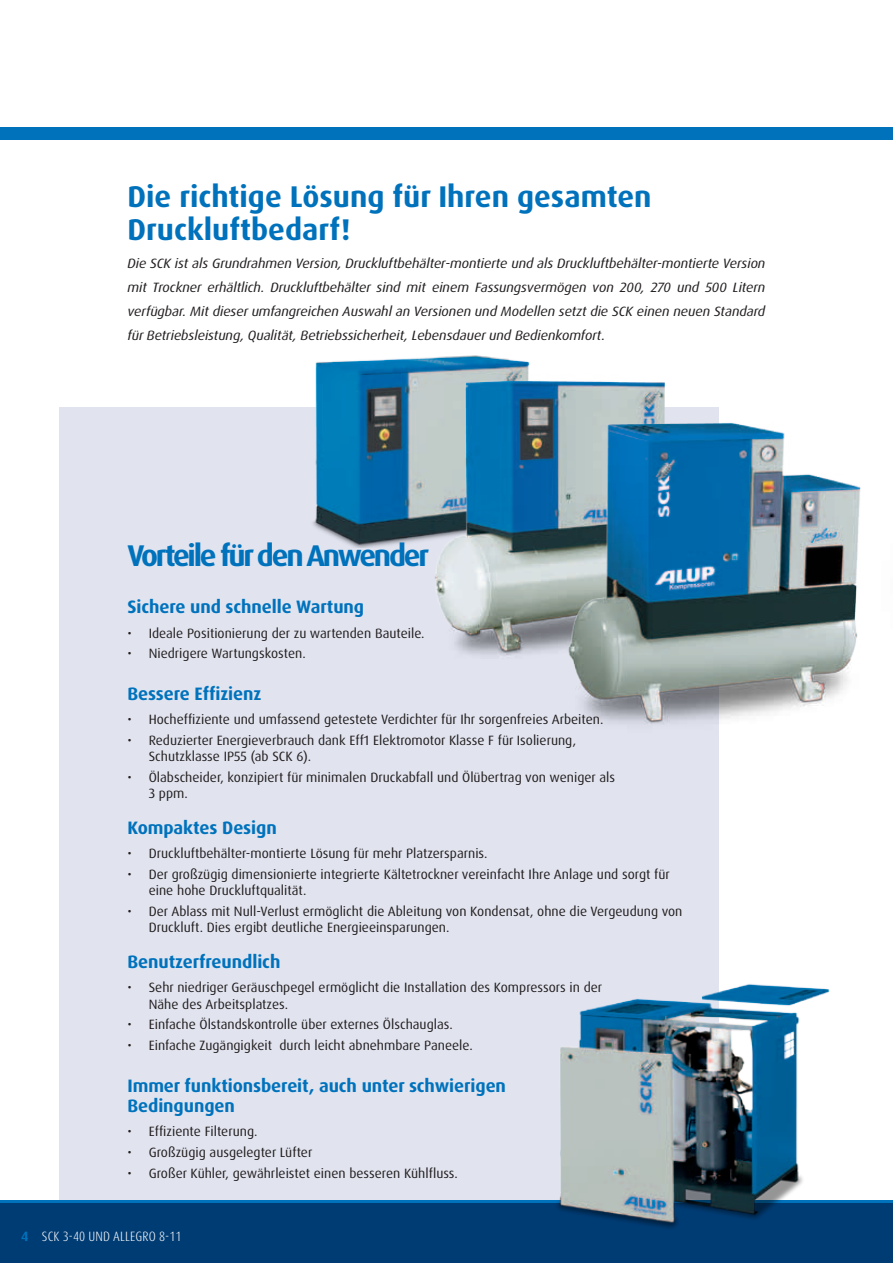
<style>
.page{position:relative;width:893px;height:1263px;background:#fff}
.page>*{position:absolute;margin:0;border:0;box-sizing:border-box;transform-origin:0 0}
.t1{font:700 30px/33px "Dax Pro";color:#0072bc}
.t2{font:700 30px "Dax Pro";letter-spacing:-.075em;color:#0072bc}
.t3{font:700 18px/19.5px "Dax Pro";letter-spacing:-.005em;color:#0072bc}
.t4{font:13.5px/16.5px "Dax Pro";color:#231f20}
.t5{font:italic 13.5px/24px "Dax Pro";letter-spacing:-.01em;color:#231f20;text-align:justify;scale:1.05 1}
.t6{font:300 condensed 13.5px "Dax Pro";letter-spacing:.01em;color:#fff}
.s1{font-weight:700;font-stretch:normal;color:#0072bc}
</style>
<div class="page">
<div style="left:59px;top:407px;width:660px;height:825px;background:#e1e4ef"></div>
<img style="left:312px;top:355px;width:168px;height:193px">
<img style="left:429px;top:356px;width:120px;height:300px">
<img style="left:549px;top:381px;width:306px;height:344px">
<div style="left:0;top:127px;width:893px;height:12px;background:#0072bc"></div>
<div style="left:0;top:1201px;width:893px;height:62px;background:#003c74"></div>
<hr style="left:0;top:1200px;width:893px;height:2px;background:#0072bc">
<img style="left:536px;top:984px;width:308px;height:244px">
<img style="left:855px;top:485px;width:6px;height:161px">
<h1 class="t1" style="left:127px;top:180px;width:526px">Die richtige Lösung für Ihren gesamten<br>Druckluftbedarf!</h1>
<p class="t5" style="left:127px;top:252px;width:609px">Die SCK ist als Grundrahmen Version, Druckluftbehälter-montierte und als Druckluftbehälter-montierte Version mit Trockner erhältlich. Druckluftbehälter sind mit einem Fassungsvermögen von 200, 270 und 500 Litern verfügbar. Mit dieser umfangreichen Auswahl an Versionen und Modellen setzt die SCK einen neuen Standard für Betriebsleistung, Qualität, Betriebssicherheit, Lebensdauer und Bedienkomfort.</p>
<h1 class="t2" style="left:127px;top:536px;width:303px">Vorteile für den Anwender</h1>
<h2 class="t3" style="left:127px;top:597px;width:238px">Sichere und schnelle Wartung</h2>
<p class="t4" style="left:127px;top:625px;width:299px">• Ideale Positionierung der zu wartenden Bauteile.</p>
<p class="t4" style="left:127px;top:645px;width:180px">• Niedrigere Wartungskosten.</p>
<h2 class="t3" style="left:127px;top:684px;width:135px">Bessere Effizienz</h2>
<p class="t4" style="left:127px;top:711px;width:477px">• Hocheffiziente und umfassend getestete Verdichter für Ihr sorgenfreies Arbeiten.</p>
<p class="t4" style="left:149px;top:732px;width:429px;text-indent:-21px">• Reduzierter Energieverbrauch dank Eff1 Elektromotor Klasse F für Isolierung,<br>Schutzklasse IP55 (ab SCK 6).</p>
<p class="t4" style="left:149px;top:769px;width:468px;text-indent:-21px">• Ölabscheider, konzipiert für minimalen Druckabfall und Ölübertrag von weniger als<br>3 ppm.</p>
<h2 class="t3" style="left:127px;top:818px;width:151px">Kompaktes Design</h2>
<p class="t4" style="left:127px;top:845px;width:362px">• Druckluftbehälter-montierte Lösung für mehr Platzersparnis.</p>
<p class="t4" style="left:149px;top:866px;width:523px;text-indent:-21px">• Der großzügig dimensionierte integrierte Kältetrockner vereinfacht Ihre Anlage und sorgt für eine hohe Druckluftqualität.</p>
<p class="t4" style="left:149px;top:903px;width:535px;text-indent:-21px">• Der Ablass mit Null-Verlust ermöglicht die Ableitung von Kondensat, ohne die Vergeudung von<br>Druckluft. Dies ergibt deutliche Energieeinsparungen.</p>
<h2 class="t3" style="left:127px;top:952px;width:154px">Benutzerfreundlich</h2>
<p class="t4" style="left:149px;top:979px;width:455px;text-indent:-21px">• Sehr niedriger Geräuschpegel ermöglicht die Installation des Kompressors in der<br>Nähe des Arbeitsplatzes.</p>
<p class="t4" style="left:127px;top:1016px;width:327px">• Einfache Ölstandskontrolle über externes Ölschauglas.</p>
<p class="t4" style="left:127px;top:1037px;width:347px">• Einfache Zugängigkeit durch leicht abnehmbare Paneele.</p>
<h2 class="t3" style="left:127px;top:1076px;width:380px">Immer funktionsbereit, auch unter schwierigen<br>Bedingungen</h2>
<p class="t4" style="left:127px;top:1123px;width:132px">• Effiziente Filterung.</p>
<p class="t4" style="left:127px;top:1144px;width:186px">• Großzügig ausgelegter Lüfter</p>
<p class="t4" style="left:127px;top:1165px;width:332px">• Großer Kühler, gewährleistet einen besseren Kühlfluss.</p>
<p class="t6" style="left:21px;top:1228px;width:162px"><span class="s1">4</span> SCK 3-40 UND ALLEGRO 8-11</p>
</div>
